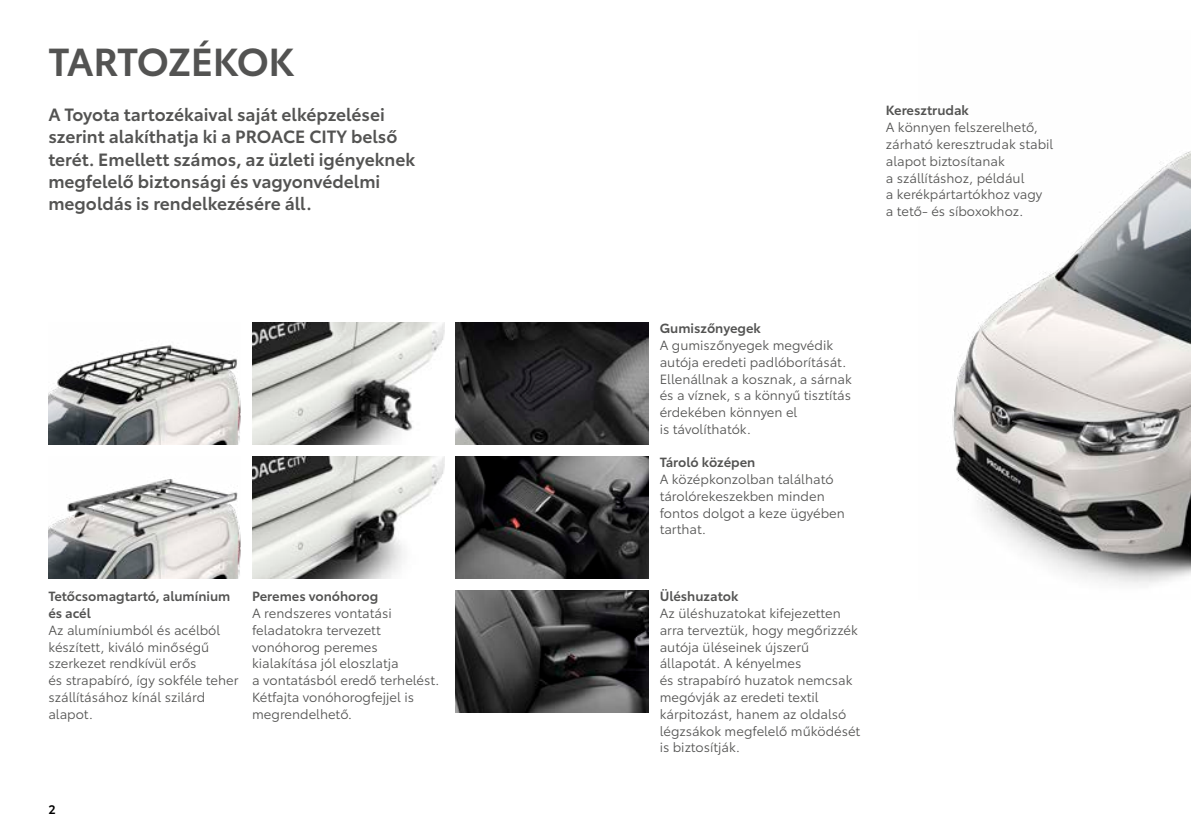
<style>
.page{position:relative;width:1191px;height:834px;background:#fff}
.page>*{position:absolute;margin:0;border:0;box-sizing:border-box;transform-origin:0 0}
.t1{font:600 38.5px "Toyota Type";letter-spacing:-.03em;color:#535352}
.t2{font:600 17.5px/22.4px "Toyota Type";color:#535352}
.t3{font:13.12px/16.8px "Toyota Type";color:#535352}
.t4{font:600 13.12px/16.8px "Toyota Type";color:#535352}
.t5{font:600 12.25px "Toyota Type";color:#000}
</style>
<div class="page">
<img style="left:48px;top:344px;width:193px;height:101px">
<img style="left:48px;top:479px;width:193px;height:100px">
<img style="left:952px;top:151px;width:239px;height:434px">
<img style="left:456px;top:322px;width:192px;height:123px">
<img style="left:456px;top:456px;width:192px;height:123px">
<img style="left:456px;top:590px;width:192px;height:122px">
<img style="left:252px;top:322px;width:193px;height:123px">
<img style="left:252px;top:456px;width:193px;height:123px">
<h1 class="t1" style="left:48px;top:33px;width:248px">TARTOZÉKOK</h1>
<h2 class="t2" style="left:48px;top:102px;width:368px">A Toyota tartozékaival saját elképzelései szerint alakíthatja ki a PROACE CITY belső terét. Emellett számos, az üzleti igényeknek megfelelő biztonsági és vagyonvédelmi megoldás is rendelkezésére áll.</h2>
<p class="t4" style="left:48px;top:587px;width:183px">Tetőcsomagtartó, alumínium és acél</p>
<p class="t3" style="left:48px;top:620px;width:192px">Az alumíniumból és acélból készített, kiváló minőségű szerkezet rendkívül erős<br>és strapabíró, így sokféle teher szállításához kínál szilárd alapot.</p>
<p class="t4" style="left:252px;top:587px;width:128px">Peremes vonóhorog</p>
<p class="t3" style="left:252px;top:604px;width:189px">A rendszeres vontatási feladatokra tervezett vonóhorog peremes kialakítása jól eloszlatja<br>a vontatásból eredő terhelést.<br>Kétfajta vonóhorogfejjel is megrendelhető.</p>
<p class="t5" style="left:48px;top:799px;width:9px">2</p>
<p class="t4" style="left:885px;top:101px;width:85px">Keresztrudak</p>
<p class="t3" style="left:885px;top:118px;width:169px">A könnyen felszerelhető, zárható keresztrudak stabil alapot biztosítanak<br>a szállításhoz, például<br>a kerékpártartókhoz vagy<br>a tető- és síboxokhoz.</p>
<p class="t4" style="left:659px;top:319px;width:103px">Gumiszőnyegek</p>
<p class="t3" style="left:659px;top:336px;width:194px">A gumiszőnyegek megvédik autója eredeti padlóborítását.<br>Ellenállnak a kosznak, a sárnak és a víznek, s a könnyű tisztítás érdekében könnyen el<br>is távolíthatók.</p>
<p class="t4" style="left:659px;top:453px;width:97px">Tároló középen</p>
<p class="t3" style="left:659px;top:470px;width:187px">A középkonzolban található tárolórekeszekben minden fontos dolgot a keze ügyében tarthat.</p>
<p class="t4" style="left:659px;top:587px;width:80px">Üléshuzatok</p>
<p class="t3" style="left:659px;top:604px;width:202px">Az üléshuzatokat kifejezetten arra terveztük, hogy megőrizzék autója üléseinek újszerű állapotát. A kényelmes<br>és strapabíró huzatok nemcsak megóvják az eredeti textil kárpitozást, hanem az oldalsó légzsákok megfelelő működését is biztosítják.</p>
</div>
